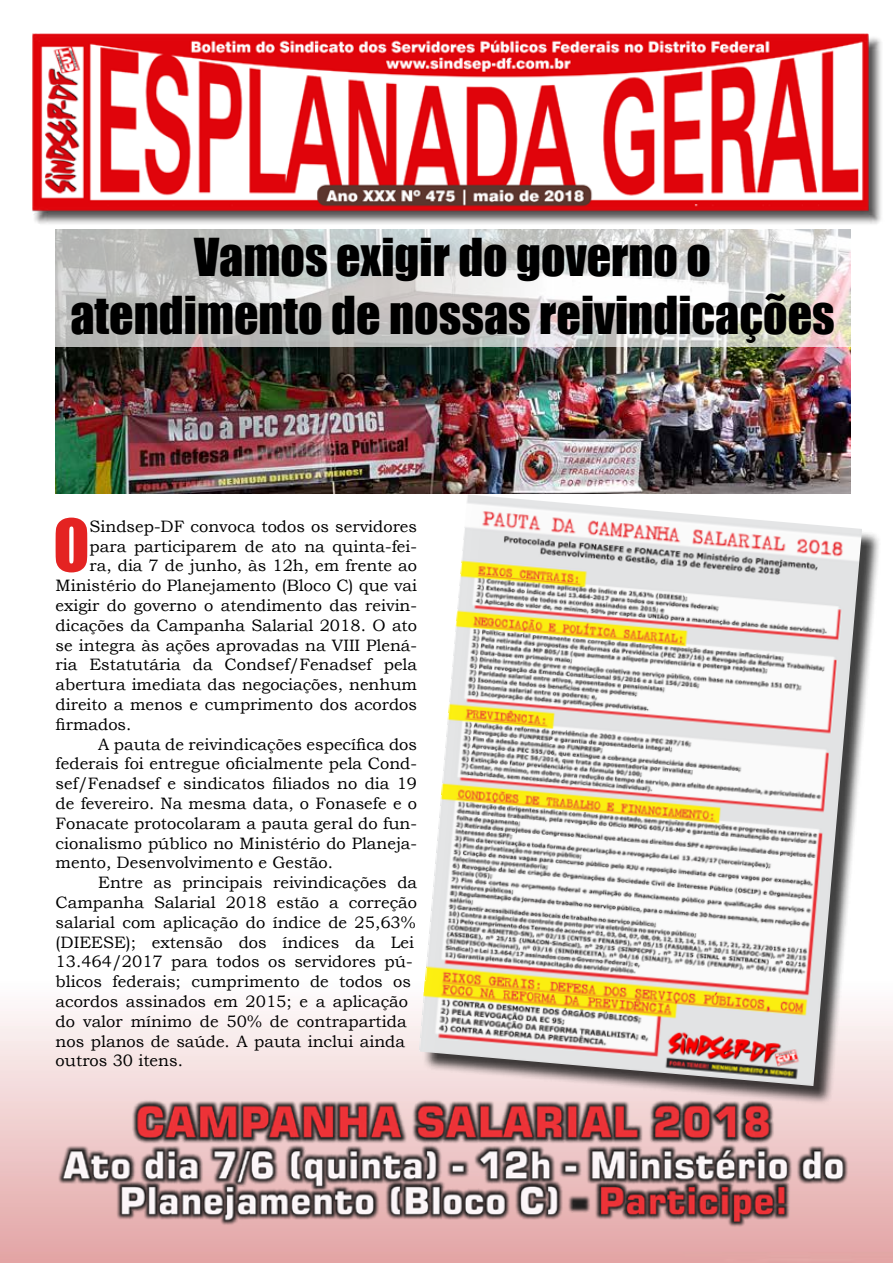
<style>
.page{position:relative;width:893px;height:1263px;background:#fff}
.page>*{position:absolute;margin:0;border:0;box-sizing:border-box;transform-origin:0 0}
.t1{font:66.6px "Impact";color:#e42322}
.t2{font:48px/57.6px "Impact";color:#000;text-align:center}
.t3{font:16.5px "Bookman Old Style";color:#000}
</style>
<div class="page">
<img style="left:55px;top:347px;width:795px;height:146px">
<img style="left:32px;top:33px;width:849px;height:191px">
<svg style="left:55px;top:229px;width:795px;height:118px;background:#d0d0ce"></svg>
<div style="left:422px;top:498px;width:459px;height:607px;background:#000;opacity:.75"></div>
<img style="left:418px;top:494px;width:444px;height:592px">
<img style="left:57px;top:1090px;width:794px;height:146px">
<h2 class="t2" style="left:70px;top:227px;width:766px">Vamos exigir do governo o atendimento de nossas reivindicações</h2>
<h1 class="t1" style="left:53px;top:493px;width:38px">O</h1>
<p class="t3" style="left:90px;top:515px;width:329px">Sindsep-DF convoca todos os servidores</p>
<p class="t3" style="left:90px;top:535px;width:329px">para participarem de ato na quinta-fei-</p>
<p class="t3" style="left:90px;top:555px;width:329px">ra, dia 7 de junho, às 12h, em frente ao</p>
<p class="t3" style="left:56px;top:575px;width:363px">Ministério do Planejamento (Bloco C) que vai</p>
<p class="t3" style="left:56px;top:595px;width:363px">exigir do governo o atendimento das reivin-</p>
<p class="t3" style="left:56px;top:614px;width:363px">dicações da Campanha Salarial 2018. O ato</p>
<p class="t3" style="left:56px;top:634px;width:363px">se integra às ações aprovadas na VIII Plená-</p>
<p class="t3" style="left:56px;top:654px;width:363px">ria Estatutária da Condsef/Fenadsef pela</p>
<p class="t3" style="left:56px;top:674px;width:363px">abertura imediata das negociações, nenhum</p>
<p class="t3" style="left:56px;top:694px;width:363px">direito a menos e cumprimento dos acordos</p>
<p class="t3" style="left:56px;top:713px;width:77px">firmados.</p>
<p class="t3" style="left:98px;top:733px;width:320px">A pauta de reivindicações específica dos</p>
<p class="t3" style="left:56px;top:753px;width:363px">federais foi entregue oficialmente pela Cond-</p>
<p class="t3" style="left:56px;top:773px;width:363px">sef/Fenadsef e sindicatos filiados no dia 19</p>
<p class="t3" style="left:56px;top:793px;width:363px">de fevereiro. Na mesma data, o Fonasefe e o</p>
<p class="t3" style="left:56px;top:812px;width:363px">Fonacate protocolaram a pauta geral do fun-</p>
<p class="t3" style="left:56px;top:832px;width:363px">cionalismo público no Ministério do Planeja-</p>
<p class="t3" style="left:56px;top:852px;width:279px">mento, Desenvolvimento e Gestão.</p>
<p class="t3" style="left:98px;top:872px;width:320px">Entre as principais reivindicações da</p>
<p class="t3" style="left:56px;top:892px;width:363px">Campanha Salarial 2018 estão a correção</p>
<p class="t3" style="left:56px;top:911px;width:362px">salarial com aplicação do índice de 25,63%</p>
<p class="t3" style="left:56px;top:931px;width:360px">(DIEESE); extensão dos índices da Lei</p>
<p class="t3" style="left:56px;top:951px;width:358px">13.464/2017 para todos os servidores pú-</p>
<p class="t3" style="left:56px;top:971px;width:357px">blicos federais; cumprimento de todos os</p>
<p class="t3" style="left:56px;top:991px;width:354px">acordos assinados em 2015; e a aplicação</p>
<p class="t3" style="left:56px;top:1010px;width:353px">do valor mínimo de 50% de contrapartida</p>
<p class="t3" style="left:56px;top:1030px;width:351px">nos planos de saúde. A pauta inclui ainda</p>
<p class="t3" style="left:56px;top:1050px;width:129px">outros 30 itens.</p>
</div>
